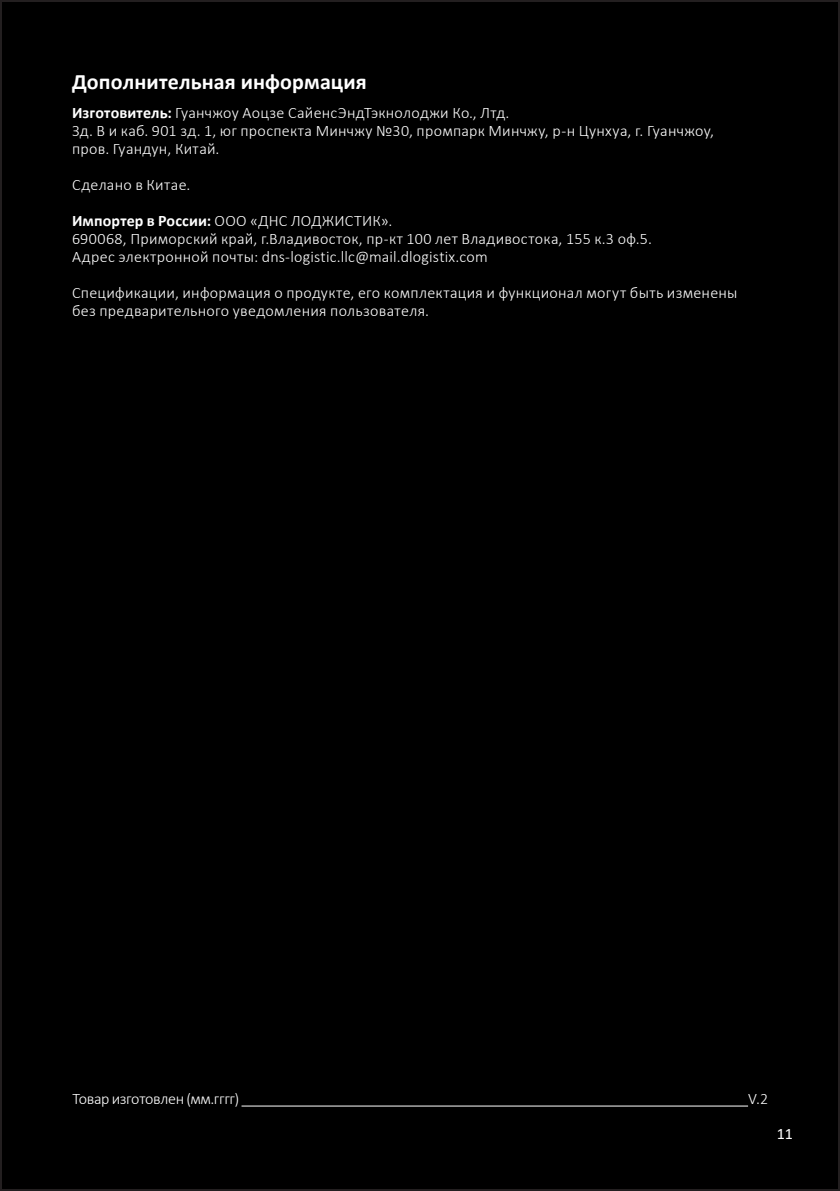
<style>
.page{position:relative;width:840px;height:1191px;background:#fff}
.page>*{position:absolute;margin:0;border:0;box-sizing:border-box;transform-origin:0 0}
.Заголовок_11{font:700 22px "Calibri";letter-spacing:.005em;color:#fff}
.t1{font:300 16px/18px "Calibri";letter-spacing:.015em;color:#fff}
.t2{font:300 16px "Calibri";letter-spacing:-.02em;color:#fff}
.t3{font:16px "Calibri";color:#fff}
.s1{font-weight:700}
</style>
<div class="page">
<div style="left:1px;top:1px;width:837px;height:1189px;background:#000"></div>
<hr style="left:241px;top:1105px;width:506px;height:1px;background:#fff">
<p class="Заголовок_11" style="left:72px;top:66px;width:296px">Дополнительная информация</p>
<p class="t1" style="left:72px;top:103px;width:438px"><span class="s1">Изготовитель:</span> Гуанчжоу Аоцзе СайенсЭндТэкнолоджи Ко., Лтд.</p>
<p class="t1" style="left:72px;top:121px;width:643px">Зд. В и каб. 901 зд. 1, юг проспекта Минчжу №30, промпарк Минчжу, р-н Цунхуа, г. Гуанчжоу, пров. Гуандун, Китай.</p>
<p class="t1" style="left:72px;top:175px;width:120px">Сделано в Китае.</p>
<p class="t1" style="left:72px;top:211px;width:321px"><span class="s1">Импортер в России:</span> ООО «ДНС ЛОДЖИСТИК».</p>
<p class="t1" style="left:72px;top:229px;width:581px">690068, Приморский край, г.Владивосток, пр-кт 100 лет Владивостока, 155 к.3 оф.5.</p>
<p class="t1" style="left:72px;top:247px;width:417px">Адрес электронной почты: dns-logistic.llc@mail.dlogistix.com</p>
<p class="t1" style="left:72px;top:283px;width:666px">Спецификации, информация о продукте, его комплектация и функционал могут быть изменены без предварительного уведомления пользователя.</p>
<p class="t2" style="left:72px;top:1088px;width:168px">Товар изготовлен (мм.гггг)</p>
<p class="t1" style="left:747px;top:1089px;width:22px">V.2</p>
<p class="t3" style="left:776px;top:1122px;width:18px">11</p>
</div>
